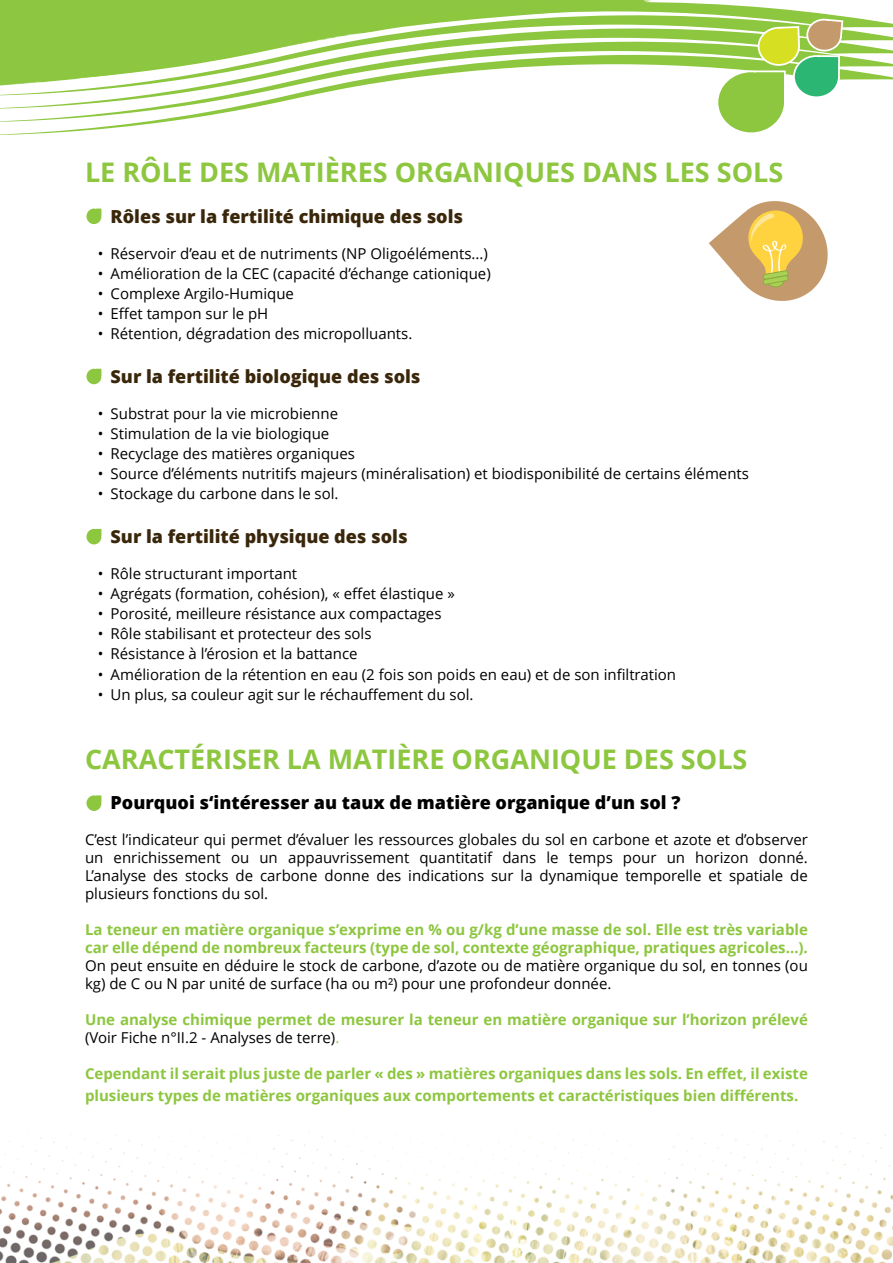
<style>
.page{position:relative;width:893px;height:1263px;background:#fff}
.page>*{position:absolute;margin:0;border:0;box-sizing:border-box;transform-origin:0 0}
.t1{font:700 27px "Open Sans";color:#8dc63f}
.t2{font:800 18px "Open Sans";color:#3a270b}
.t3{font:800 18px "Open Sans";color:#000}
.t4{font:15px/18px "Open Sans";color:#000;text-align:justify}
.t5{font:700 15px/18px "Open Sans";color:#8dc63f}
.s1{font-weight:400;color:#000}
.s2{font-weight:400}
</style>
<div class="page">
<img style="left:0;top:1130px;width:893px;height:133px">
<svg style="left:86px;top:208px;width:16px;height:17px"></svg>
<svg style="left:86px;top:368px;width:16px;height:17px"></svg>
<svg style="left:86px;top:528px;width:16px;height:17px"></svg>
<svg style="left:0;top:0;width:652px;height:2px"></svg>
<svg style="left:0;top:122px;width:163px;height:13px"></svg>
<svg style="left:0;top:109px;width:244px;height:13px"></svg>
<svg style="left:0;top:96px;width:307px;height:13px"></svg>
<svg style="left:0;top:83px;width:376px;height:13px"></svg>
<svg style="left:0;top:2px;width:893px;height:81px;fill:#8dc640"></svg>
<svg style="left:86px;top:795px;width:16px;height:16px"></svg>
<svg style="left:705px;top:2px;width:139px;height:299px"></svg>
<h1 class="t1" style="left:85px;top:153px;width:697px">le rôle des matières organiques dans les sols</h1>
<p class="t2" style="left:111px;top:202px;width:354px">Rôles sur la fertilité chimique des sols</p>
<p class="t4" style="left:98px;top:244px;width:392px">• Réservoir d’eau et de nutriments (NP Oligoéléments...)</p>
<p class="t4" style="left:98px;top:264px;width:394px">• Amélioration de la CEC (capacité d’échange cationique)</p>
<p class="t4" style="left:98px;top:284px;width:198px">• Complexe Argilo-Humique</p>
<p class="t4" style="left:98px;top:304px;width:172px">• Effet tampon sur le pH</p>
<p class="t4" style="left:98px;top:324px;width:316px">• Rétention, dégradation des micropolluants.</p>
<p class="t2" style="left:111px;top:362px;width:311px">Sur la fertilité biologique des sols</p>
<p class="t4" style="left:98px;top:404px;width:242px">• Substrat pour la vie microbienne</p>
<p class="t4" style="left:98px;top:424px;width:233px">• Stimulation de la vie biologique</p>
<p class="t4" style="left:98px;top:444px;width:259px">• Recyclage des matières organiques</p>
<p class="t4" style="left:98px;top:464px;width:653px">• Source d’éléments nutritifs majeurs (minéralisation) et biodisponibilité de certains éléments</p>
<p class="t4" style="left:98px;top:484px;width:242px">• Stockage du carbone dans le sol.</p>
<p class="t2" style="left:111px;top:523px;width:299px">Sur la fertilité physique des sols</p>
<p class="t4" style="left:98px;top:564px;width:201px">• Rôle structurant important</p>
<p class="t4" style="left:98px;top:584px;width:359px">• Agrégats (formation, cohésion), « effet élastique »</p>
<p class="t4" style="left:98px;top:604px;width:345px">• Porosité, meilleure résistance aux compactages</p>
<p class="t4" style="left:98px;top:624px;width:275px">• Rôle stabilisant et protecteur des sols</p>
<p class="t4" style="left:98px;top:645px;width:261px">• Résistance à l’érosion et la battance</p>
<p class="t4" style="left:98px;top:665px;width:580px">• Amélioration de la rétention en eau (2 fois son poids en eau) et de son infiltration</p>
<p class="t4" style="left:98px;top:685px;width:377px">• Un plus, sa couleur agit sur le réchauffement du sol.</p>
<h1 class="t1" style="left:85px;top:740px;width:662px">Caractériser la matière organique des sols</h1>
<p class="t3" style="left:111px;top:789px;width:571px">Pourquoi s‘intéresser au taux de matière organique d’un sol ?</p>
<p class="t4" style="left:85px;top:830px;width:724px">C’est l’indicateur qui permet d’évaluer les ressources globales du sol en carbone et azote et d’observer un enrichissement ou un appauvrissement quantitatif dans le temps pour un horizon donné.<br>L’analyse des stocks de carbone donne des indications sur la dynamique temporelle et spatiale de plusieurs fonctions du sol.</p>
<p class="t5" style="left:85px;top:920px;width:724px">La teneur en matière organique s’exprime en % ou g/kg d’une masse de sol. Elle est très variable car elle dépend de nombreux facteurs (type de sol, contexte géographique, pratiques agricoles…).</p>
<p class="t4" style="left:85px;top:956px;width:724px">On peut ensuite en déduire le stock de carbone, d’azote ou de matière organique du sol, en tonnes (ou kg) de C ou N par unité de surface (ha ou m²) pour une profondeur donnée.</p>
<p class="t5" style="left:85px;top:1010px;width:724px">U ne analyse chimique permet de mesurer la teneur en matière organique sur l’horizon prélevé <span class="s1">(Voir Fiche n°II.2 - Analyses de terre)</span><span class="s2">.</span></p>
<p class="t5" style="left:85px;top:1063px;width:724px;line-height:21.6px">Cependant il serait plus juste de parler « des » matières organiques dans les sols. En effet, il existe plusieurs types de matières organiques aux comportements et caractéristiques bien différents.</p>
</div>
